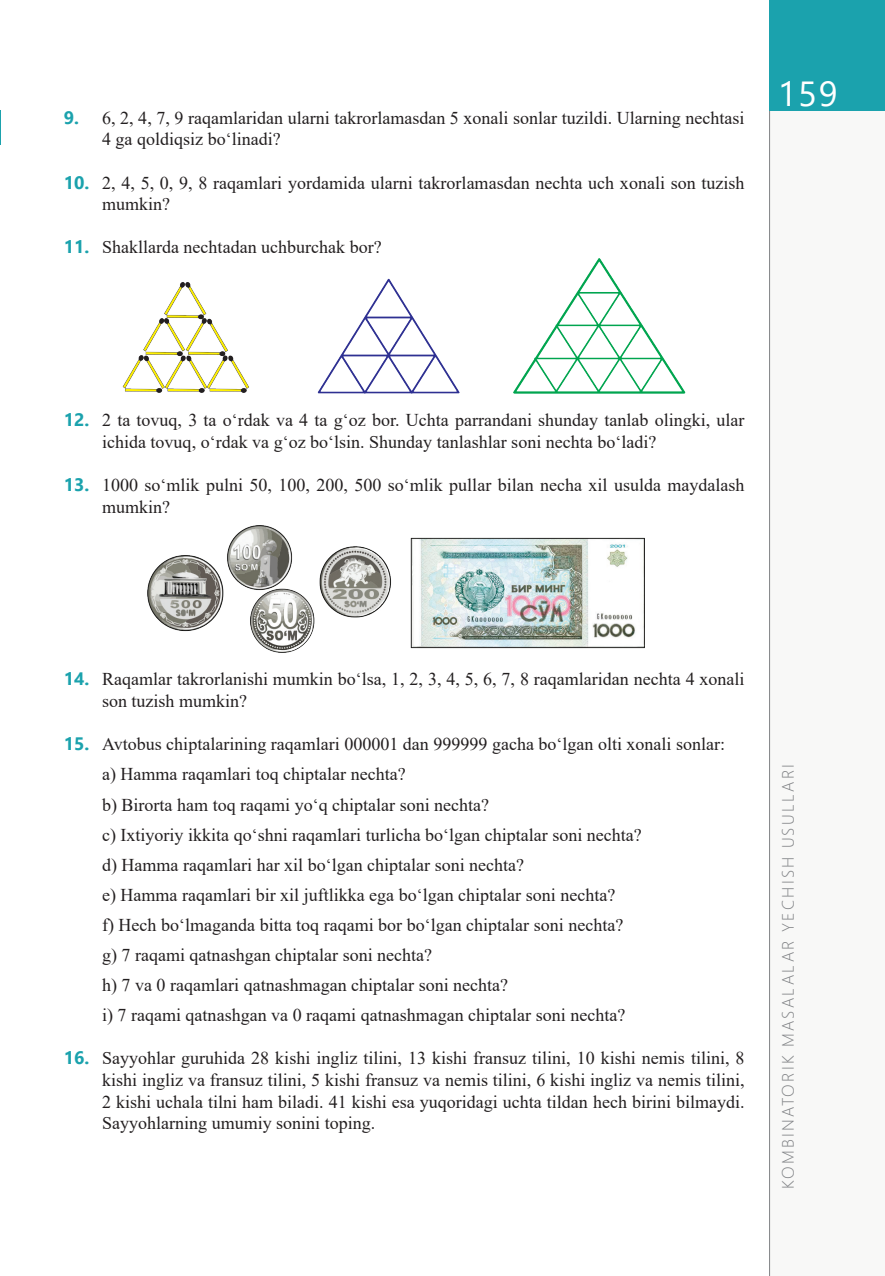
<style>
.page{position:relative;width:885px;height:1276px;background:#fff}
.page>*{position:absolute;margin:0;border:0;box-sizing:border-box;transform-origin:0 0}
.t1{font:34.8px "Segoe UI";color:#fff}
.t2{font:18px/30.2px "Times New Roman";color:#231f20}
.t3{font:300 16.5px "Segoe UI";letter-spacing:.135em;color:#808285}
.s1{font-family:"Segoe UI";font-weight:700;color:#1ba2ad}
</style>
<div class="page">
<div style="left:769px;top:89px;width:115px;height:1187px;background:#f8f8f7"></div>
<hr style="left:769px;top:0;width:1px;height:1276px;background:#808285">
<div style="left:769px;top:0;width:115px;height:111px;background:#1ba2ad"></div>
<img style="left:122px;top:258px;width:564px;height:136px">
<img style="left:148px;top:525px;width:496px;height:128px">
<hr style="left:0;top:111px;width:1px;height:34px;background:#1ba2ad">
<p class="t2" style="left:102px;top:106px;width:644px;line-height:21.6px;text-indent:-38px"><span class="s1">9.</span> 6, 2, 4, 7, 9 raqamlaridan ularni takrorlamasdan 5 xonali sonlar tuzildi. Ularning nechtasi<br>4 ga qoldiqsiz boʻlinadi?</p>
<p class="t2" style="left:102px;top:171px;width:644px;line-height:21.6px;text-indent:-38px"><span class="s1">10.</span> 2, 4, 5, 0, 9, 8 raqamlari yordamida ularni takrorlamasdan nechta uch xonali son tuzish mumkin?</p>
<p class="t2" style="left:64px;top:232px;width:319px"><span class="s1">11.</span> Shakllarda nechtadan uchburchak bor?</p>
<h1 class="t1" style="left:777px;top:61px;width:61px">159</h1>
<p class="t2" style="left:102px;top:409px;width:644px;line-height:21.6px;text-indent:-38px"><span class="s1">12.</span> 2 ta tovuq, 3 ta oʻrdak va 4 ta gʻoz bor. Uchta parrandani shunday tanlab olingki, ular ichida tovuq, oʻrdak va gʻoz boʻlsin. Shunday tanlashlar soni nechta boʻladi?</p>
<p class="t2" style="left:102px;top:473px;width:644px;line-height:21.6px;text-indent:-38px"><span class="s1">13.</span> 1000 soʻmlik pulni 50, 100, 200, 500 soʻmlik pullar bilan necha xil usulda maydalash mumkin?</p>
<p class="t2" style="left:102px;top:668px;width:644px;line-height:21.6px;text-indent:-38px"><span class="s1">14.</span> Raqamlar takrorlanishi mumkin boʻlsa, 1, 2, 3, 4, 5, 6, 7, 8 raqamlaridan nechta 4 xonali son tuzish mumkin?</p>
<p class="t2" style="left:102px;top:728px;width:624px;text-indent:-38px"><span class="s1">15.</span> Avtobus chiptalarining raqamlari 000001 dan 999999 gacha boʻlgan olti xonali sonlar: a) Hamma raqamlari toq chiptalar nechta?<br>b) Birorta ham toq raqami yoʻq chiptalar soni nechta?<br>c) Ixtiyoriy ikkita qoʻshni raqamlari turlicha boʻlgan chiptalar soni nechta?<br>d) Hamma raqamlari har xil boʻlgan chiptalar soni nechta?<br>e) Hamma raqamlari bir xil juftlikka ega boʻlgan chiptalar soni nechta?<br>f) Hech boʻlmaganda bitta toq raqami bor boʻlgan chiptalar soni nechta?<br>g) 7 raqami qatnashgan chiptalar soni nechta?<br>h) 7 va 0 raqamlari qatnashmagan chiptalar soni nechta?<br>i) 7 raqami qatnashgan va 0 raqami qatnashmagan chiptalar soni nechta?</p>
<p class="t2" style="left:102px;top:1047px;width:644px;line-height:21.6px;text-align:justify;text-indent:-38px"><span class="s1">16.</span> Sayyohlar guruhida 28 kishi ingliz tilini, 13 kishi fransuz tilini, 10 kishi nemis tilini, 8 kishi ingliz va fransuz tilini, 5 kishi fransuz va nemis tilini, 6 kishi ingliz va nemis tilini, 2 kishi uchala tilni ham biladi. 41 kishi esa yuqoridagi uchta tildan hech birini bilmaydi.<br>Sayyohlarning umumiy sonini toping.</p>
<p class="t3" style="left:772px;top:1188px;width:426px;rotate:-90deg">KOMBINATORIK MASALALAR YECHISH USULLARI</p>
</div>
